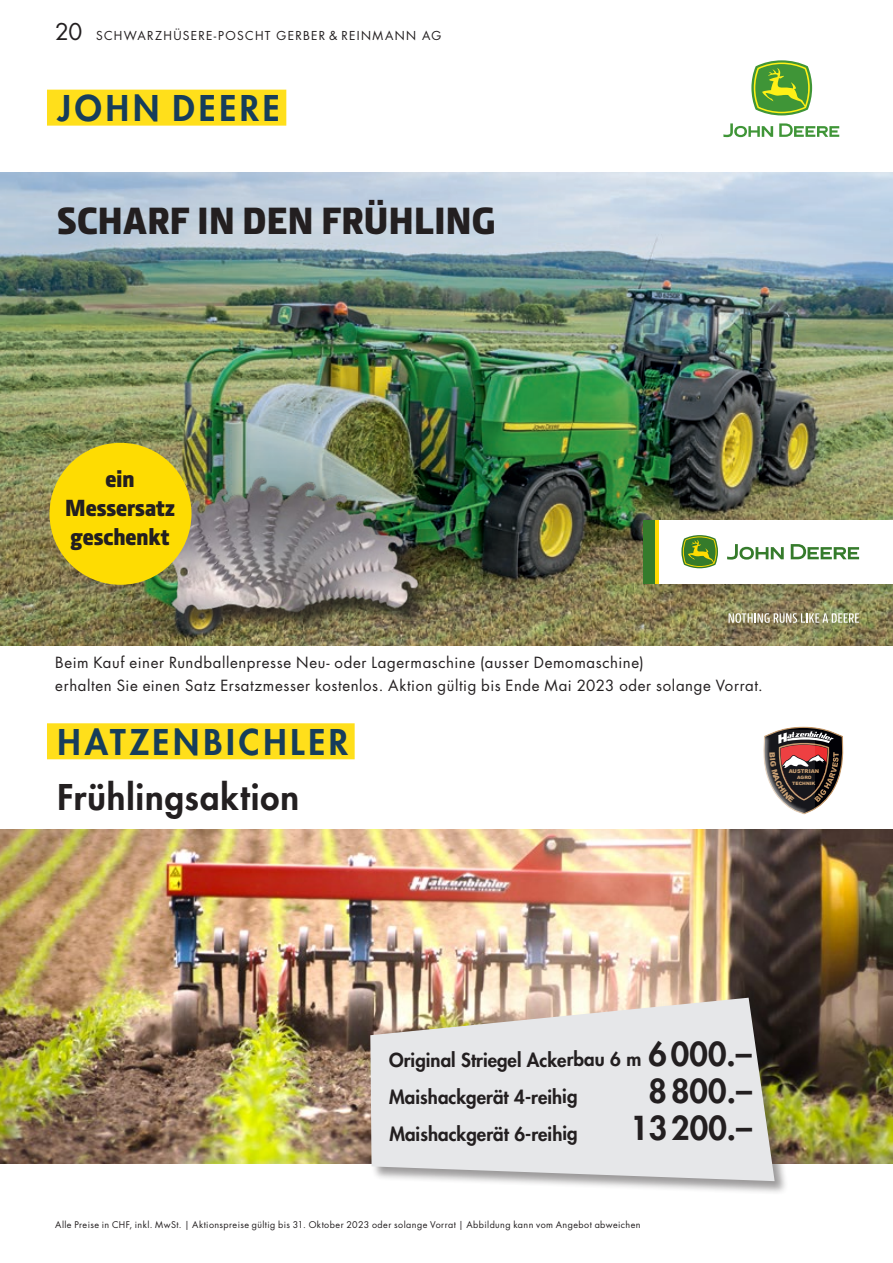
<style>
.page{position:relative;width:893px;height:1263px;background:#fff}
.page>*{position:absolute;margin:0;border:0;box-sizing:border-box;transform-origin:0 0}
.t1{font:900 39px "Section";letter-spacing:.01em;color:#231f20}
.t2{font:800 34.5px "Futura Std";letter-spacing:.11em;color:#163d5b}
.t3{font:800 34.5px "Futura Std";letter-spacing:.025em;color:#231f20}
.t4{font:800 32.1px "Futura Std";letter-spacing:-.005em;color:#231f20}
.t5{font:900 24px/28.8px "Section";color:#231f20;text-align:center}
.t6{font:800 18.75px/37px "Futura Std";letter-spacing:-.005em;color:#231f20}
.t7{font:15px/22.5px "Futura Std";letter-spacing:.04em;color:#231f20}
.t8{font:12px "Futura Std";letter-spacing:.105em;color:#231f20}
.t9{font:9px "Futura Std";letter-spacing:.045em;color:#231f20}
.t10{font:900 5.25px "Arial";color:#c29667}
.t11{font:900 4.5px/6.3px "Arial";color:#c29667;text-align:center}
.s1{font-size:22.5px}
.s2{font-size:32.1px}
</style>
<div class="page">
<svg style="left:751px;top:60px;width:61px;height:55px"></svg>
<svg style="left:779px;top:123px;width:60px;height:14px"></svg>
<svg style="left:723px;top:123px;width:50px;height:14px"></svg>
<img style="left:0;top:173px;width:893px;height:472px">
<img style="left:150px;top:465px;width:286px;height:181px">
<div style="left:50px;top:443px;width:141px;height:142px;background:#fedc02;border-radius:50%"></div>
<div style="left:635px;top:512px;width:258px;height:131px;background:#231f20;opacity:.23"></div>
<svg style="left:729px;top:613px;width:130px;height:10px"></svg>
<div style="left:643px;top:520px;width:250px;height:63px;background:#fff"></div>
<svg style="left:727px;top:544px;width:132px;height:16px"></svg>
<svg style="left:681px;top:535px;width:37px;height:33px"></svg>
<div style="left:643px;top:520px;width:12px;height:63px;background:#357b2b"></div>
<hr style="left:655px;top:520px;width:4px;height:63px;background:#ffdc01">
<img style="left:0;top:830px;width:893px;height:334px">
<div style="left:370px;top:997px;width:418px;height:198px;background:#231f20;opacity:.45"></div>
<svg style="left:370px;top:998px;width:405px;height:183px;fill:#e6e7e9"></svg>
<div style="left:47px;top:723px;width:308px;height:36px;background:#ffdf1b"></div>
<div style="left:47px;top:90px;width:239px;height:36px;background:#ffdf1b"></div>
<svg style="left:763px;top:726px;width:81px;height:88px"></svg>
<p class="t8" style="left:55px;top:27px;width:388px"><span class="s1">20</span> SCHWARZHÜSERE-POSCHT GERBER &amp; REINMANN AG</p>
<h2 class="t2" style="left:58px;top:86px;width:224px">JOHN DEERE</h2>
<h1 class="t1" style="left:58px;top:196px;width:440px">SCHARF IN DEN FRÜHLING</h1>
<h3 class="t5" style="left:65px;top:464px;width:111px">ein<br>Messersatz geschenkt</h3>
<p class="t7" style="left:55px;top:651px;width:709px">Beim Kauf einer Rundballenpresse Neu- oder Lagermaschine (ausser Demomaschine)<br>erhalten Sie einen Satz Ersatzmesser kostenlos. Aktion gültig bis Ende Mai 2023 oder solange Vorrat.</p>
<h2 class="t2" style="left:58px;top:720px;width:292px">HATZENBICHLER</h2>
<h2 class="t3" style="left:58px;top:775px;width:243px">Frühlingsaktion</h2>
<p class="t10" style="left:789px;top:768px;width:32px">AUSTRIAN</p>
<p class="t11" style="left:792px;top:774px;width:25px">AGRO<br>TECHNIK</p>
<p class="t6" style="left:389px;top:1041px;width:364px">Original Striegel Ackerbau 6 m <span class="s2">6000.–<br></span>Maishackgerät 4-reihig</p>
<h3 class="t4" style="left:648px;top:1071px;width:105px">8800.–</h3>
<p class="t6" style="left:389px;top:1115px;width:190px">Maishackgerät 6-reihig</p>
<h3 class="t4" style="left:630px;top:1108px;width:124px">13200.–</h3>
<p class="t9" style="left:55px;top:1219px;width:587px">Alle Preise in CHF, inkl. MwSt. | Aktionspreise gültig bis 31. Oktober 2023 oder solange Vorrat | Abbildung kann vom Angebot abweichen</p>
</div>
